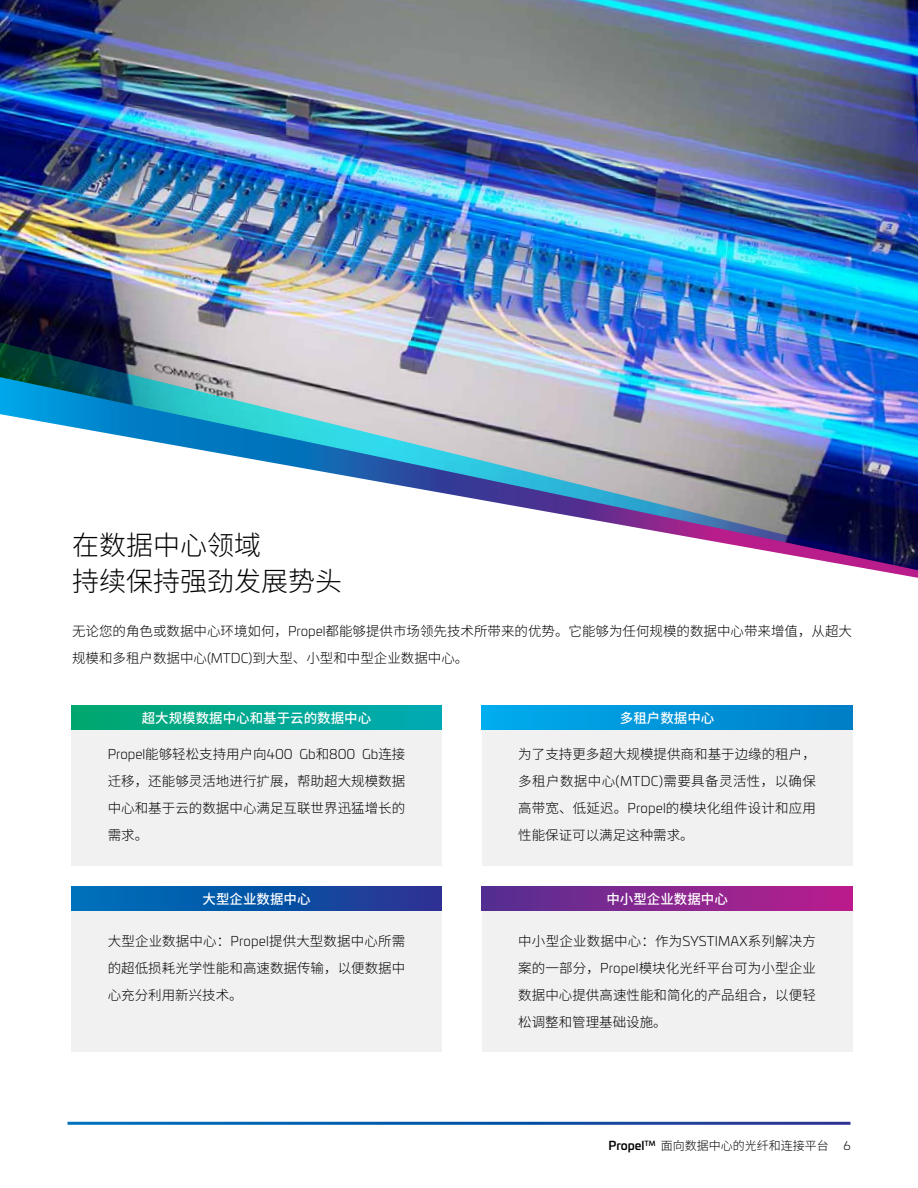
<style>
.page{position:relative;width:918px;height:1188px;background:#fff}
.page>*{position:absolute;margin:0;border:0;box-sizing:border-box;transform-origin:0 0}
.t1{font:300 27px/36px "Noto Sans CJ Ksc";color:#000}
.t2{font:300 13.5px/27px "Noto Sans CJ Ksc";color:#000;text-align:justify}
.t3{font:500 13.5px "Noto Sans CJ Ksc";color:#fff}
.t4{font:300 13.5px "Univia Pro";color:#000}
.t5{font:300 12px "Noto Sans CJ Ksc";color:#000}
.s1{font-family:"Univia Pro"}
.s2{font-family:"Noto Sans CJ Ksc"}
.s3{font-family:"Univia Pro";font-weight:500}
</style>
<div class="page">
<div style="left:71px;top:724px;width:371px;height:142px;background:#f1f1f2"></div>
<div style="left:71px;top:911px;width:371px;height:141px;background:#f1f1f2"></div>
<div style="left:482px;top:724px;width:370px;height:142px;background:#f1f1f2"></div>
<div style="left:482px;top:911px;width:370px;height:141px;background:#f1f1f2"></div>
<svg style="left:71px;top:886px;width:371px;height:25px;background:#0c52a6"></svg>
<div style="left:482px;top:706px;width:370px;height:24px;background:linear-gradient(to right,#00acee,#007ec6)"></div>
<div style="left:482px;top:886px;width:370px;height:25px;background:linear-gradient(to right,#543091,#bc1d8d)"></div>
<div style="left:71px;top:706px;width:371px;height:24px;background:linear-gradient(to right,#00a76e,#00aab4)"></div>
<img style="left:0;top:0;width:918px;height:342px">
<img style="left:0;top:342px;width:918px;height:35px">
<img style="left:0;top:377px;width:918px;height:201px">
<h1 class="t1" style="left:72px;top:528px;width:271px">在数据中心领域<br>持续保持强劲发展势头</h1>
<p class="t2" style="left:72px;top:618px;width:782px">无论您的角色或数据中心环境如何，<span class="s1">Propel</span>都能够提供市场领先技术所带来的优势。它能够为任何规模的数据中心带来增值，从超大规模和多租户数据中心<span class="s1">(MTDC)</span>到大型、小型和中型企业数据中心。</p>
<p class="t3" style="left:142px;top:710px;width:231px">超大规模数据中心和基于云的数据中心</p>
<p class="t3" style="left:620px;top:710px;width:96px">多租户数据中心</p>
<p class="t4" style="left:108px;top:744px;width:299px">Propel<span class="s2">能够轻松支持用户向</span>400 Gb<span class="s2">和</span>800 Gb<span class="s2">连接</span></p>
<p class="t2" style="left:108px;top:768px;width:299px">迁移，还能够灵活地进行扩展，帮助超大规模数据中心和基于云的数据中心满足互联世界迅猛增长的需求。</p>
<p class="t2" style="left:518px;top:741px;width:299px">为了支持更多超大规模提供商和基于边缘的租户，多租户数据中心<span class="s1">(MTDC)</span>需要具备灵活性，以确保高带宽、低延迟。<span class="s1">Propel</span>的模块化组件设计和应用性能保证可以满足这种需求。</p>
<p class="t3" style="left:203px;top:891px;width:109px">大型企业数据中心</p>
<p class="t3" style="left:606px;top:891px;width:123px">中小型企业数据中心</p>
<p class="t2" style="left:108px;top:928px;width:299px">大型企业数据中心：<span class="s1">Propel</span>提供大型数据中心所需的超低损耗光学性能和高速数据传输，以便数据中心充分利用新兴技术。</p>
<p class="t2" style="left:518px;top:928px;width:299px">中小型企业数据中心：作为<span class="s1">SYSTIMAX</span>系列解决方案的一部分，<span class="s1">Propel</span>模块化光纤平台可为小型企业数据中心提供高速性能和简化的产品组合，以便轻松调整和管理基础设施。</p>
<p class="t5" style="left:608px;top:1139px;width:244px"><span class="s3">Propel</span><sup>TM</sup> 面向数据中心的光纤和连接平台 <span class="s1">6</span></p>
</div>
